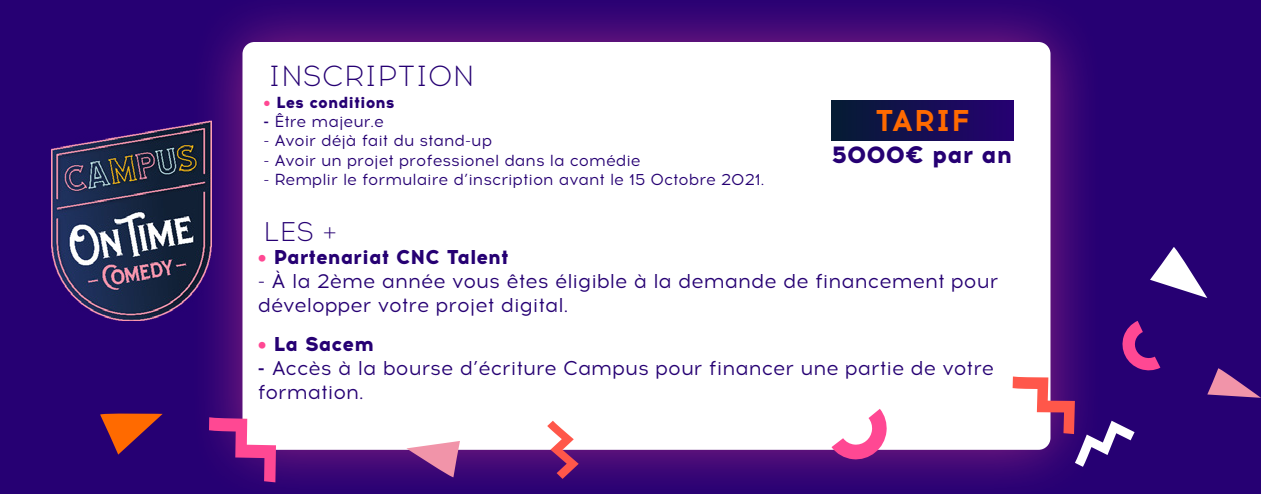
<style>
.page{position:relative;width:1261px;height:494px;background:#260073}
.page>*{position:absolute;margin:0;border:0;box-sizing:border-box;transform-origin:0 0}
.t1{font:700 30px "Acrom";letter-spacing:.01em;color:#ff6a00}
.t2{font:300 29px "Acrom";letter-spacing:.01em;color:#260073}
.t3{font:300 27px "Acrom";color:#260073}
.t4{font:800 24px "Acrom";color:#260073}
.t5{font:20px/24px "Acrom";color:#260073}
.t6{font:800 20px "Acrom";color:#260073}
.t7{font:16px "Acrom";color:#260073}
.t8{font:800 16px "Acrom";color:#260073}
.s1{color:#ff4893}
.s2{font-weight:800}
</style>
<div class="page">
<div style="left:186px;top:0;width:920px;height:494px;background:#ff4893;opacity:.5"></div>
<div style="left:242px;top:42px;width:808px;height:408px;background:#fff;border-radius:12px"></div>
<img style="left:51px;top:120px;width:161px;height:201px">
<div style="left:832px;top:100px;width:182px;height:40px;background:linear-gradient(to right,#051c33,#250072)"></div>
<svg style="left:547px;top:421px;width:32px;height:58px"></svg>
<svg style="left:406px;top:441px;width:54px;height:38px"></svg>
<svg style="left:1150px;top:247px;width:57px;height:51px"></svg>
<svg style="left:209px;top:417px;width:67px;height:65px"></svg>
<svg style="left:1013px;top:377px;width:122px;height:90px"></svg>
<svg style="left:1122px;top:321px;width:38px;height:50px"></svg>
<svg style="left:1207px;top:368px;width:54px;height:30px"></svg>
<svg style="left:832px;top:409px;width:55px;height:52px"></svg>
<svg style="left:100px;top:413px;width:63px;height:42px"></svg>
<h2 class="t2" style="left:268px;top:58px;width:208px">INSCRIPTION</h2>
<p class="t8" style="left:263px;top:90px;width:133px"><span class="s1">•</span> Les conditions</p>
<p class="t7" style="left:263px;top:111px;width:122px"><span class="s2">-</span> Être majeur.e</p>
<p class="t7" style="left:263px;top:131px;width:230px">- Avoir déjà fait du stand-up</p>
<p class="t7" style="left:263px;top:150px;width:379px">- Avoir un projet professionel dans la comédie</p>
<p class="t7" style="left:263px;top:169px;width:502px">- Remplir le formulaire d’inscription avant le 15 Octobre 2021.</p>
<h3 class="t3" style="left:264px;top:215px;width:75px">LES +</h3>
<h1 class="t1" style="left:876px;top:99px;width:96px">TARIF</h1>
<p class="t4" style="left:832px;top:137px;width:182px">5000€ par an</p>
<p class="t6" style="left:258px;top:242px;width:252px"><span class="s1">•</span> Partenariat CNC Talent</p>
<p class="t5" style="left:258px;top:269px;width:742px">- À la 2ème année vous êtes éligible à la demande de financement pour développer votre projet digital.</p>
<p class="t6" style="left:258px;top:329px;width:118px"><span class="s1">•</span> La Sacem</p>
<p class="t5" style="left:258px;top:356px;width:738px"><span class="s2">-</span> Accès à la bourse d’écriture Campus pour financer une partie de votre formation.</p>
</div>
